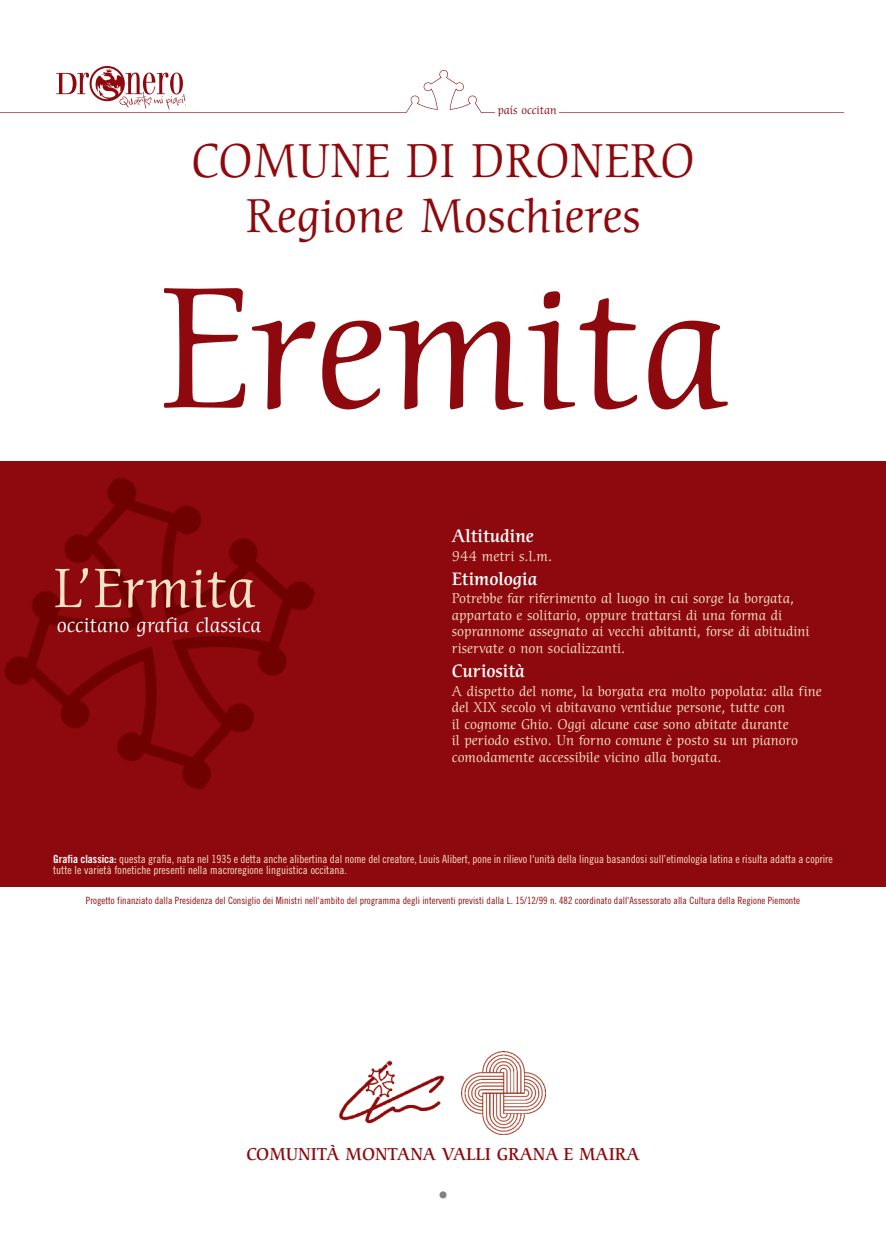
<style>
.page{position:relative;width:886px;height:1241px;background:#fff}
.page>*{position:absolute;margin:0;border:0;box-sizing:border-box;transform-origin:0 0}
.t1{font:167.5px "Cerigo";color:#8e090d}
.t2{font:53.75px "Cerigo";color:#f5e3c8}
.t3{font:46.25px/55.5px "Cerigo";color:#8e090d;text-align:center}
.t4{font:20px "Cerigo";color:#fff}
.t5{font:500 17.5px "Cerigo";color:#fff}
.t6{font:500 16.75px "Cerigo";color:#8e090d}
.t7{font:13.75px/16.5px "Cerigo";color:#f5e3c8}
.t8{font:11.25px/11.2px "Trade Gothic Cond Eighteen";color:#f5e3c8}
.t9{font:11.25px "Cerigo";color:#8e090d}
.t10{font:10px "Trade Gothic Cond Eighteen";color:#8e090d}
.s1{font-family:"Trade Gothic Bold Cond Twenty";color:#fff}
</style>
<div class="page">
<div style="left:0;top:461px;width:886px;height:425px;background:#8e090d"></div>
<img style="left:0;top:70px;width:843px;height:43px">
<div style="left:495px;top:105px;width:64px;height:14px;background:#fff"></div>
<img style="left:4px;top:477px;width:311px;height:313px">
<div style="left:439px;top:1191px;width:7px;height:7px;background:#808285;border-radius:50%"></div>
<img style="left:462px;top:1051px;width:83px;height:83px">
<img style="left:339px;top:1060px;width:106px;height:64px">
<svg style="left:56px;top:66px;width:130px;height:43px"></svg>
<p class="t9" style="left:498px;top:105px;width:60px">país occitan</p>
<h3 class="t3" style="left:191px;top:137px;width:505px">COMUNE DI DRONERO<br>Regione Moschieres</h3>
<h1 class="t1" style="left:157px;top:284px;width:573px">Eremita</h1>
<h2 class="t2" style="left:53px;top:567px;width:204px">L’Ermita</h2>
<h3 class="t4" style="left:57px;top:617px;width:206px">occitano grafia classica</h3>
<p class="t5" style="left:452px;top:529px;width:83px">Altitudine</p>
<p class="t7" style="left:452px;top:548px;width:102px">944 metri s.l.m.</p>
<p class="t5" style="left:452px;top:572px;width:87px">Etimologia</p>
<p class="t7" style="left:452px;top:591px;width:359px">Potrebbe far riferimento al luogo in cui sorge la borgata, appartato e solitario, oppure trattarsi di una forma di soprannome assegnato ai vecchi abitanti, forse di abitudini riservate o non socializzanti.</p>
<p class="t5" style="left:452px;top:664px;width:75px">Curiosità</p>
<p class="t7" style="left:452px;top:684px;width:371px">A dispetto del nome, la borgata era molto popolata: alla fine del XIX secolo vi abitavano ventidue persone, tutte con<br>il cognome Ghio. Oggi alcune case sono abitate durante<br>il periodo estivo. Un forno comune è posto su un pianoro comodamente accessibile vicino alla borgata.</p>
<p class="t8" style="left:53px;top:854px;width:781px"><span class="s1">Grafia classica:</span> questa grafia, nata nel 1935 e detta anche alibertina dal nome del creatore, Louis Alibert, pone in rilievo l'unità della lingua basandosi sull’etimologia latina e risulta adatta a coprire tutte le varietà fonetiche presenti nella macroregione linguistica occitana.</p>
<p class="t10" style="left:86px;top:896px;width:715px">Progetto finanziato dalla Presidenza del Consiglio dei Ministri nell'ambito del programma degli interventi previsti dalla L. 15/12/99 n. 482 coordinato dall'Assessorato alla Cultura della Regione Piemonte</p>
<p class="t6" style="left:246px;top:1147px;width:395px">COMUNITÀ MONTANA VALLI GRANA E MAIRA</p>
</div>
